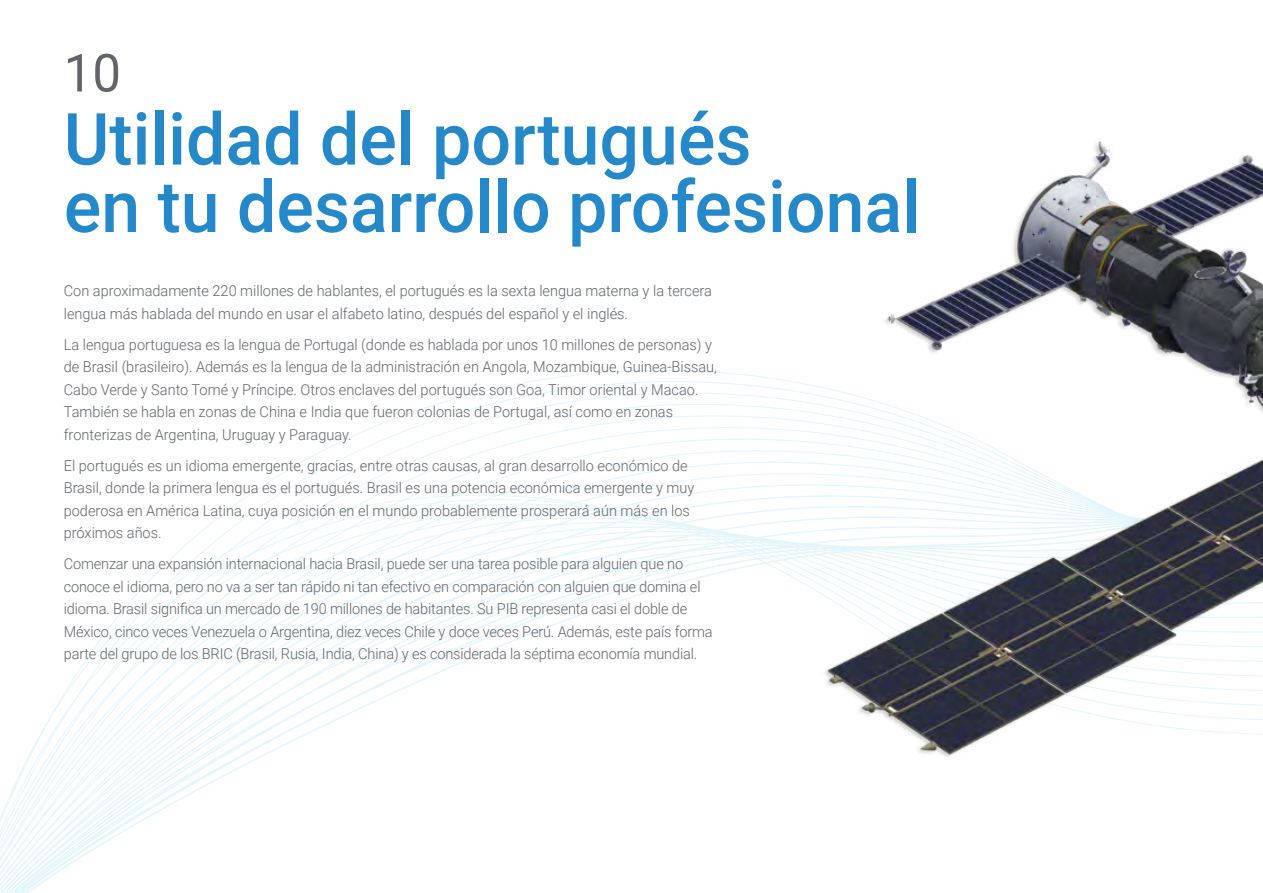
<style>
.page{position:relative;width:1263px;height:893px;background:#fff}
.page>*{position:absolute;margin:0;border:0;box-sizing:border-box;transform-origin:0 0}
.t1{font:500 72px/67.5px "Roboto";color:#2488c9}
.t2{font:52.5px "Roboto";color:#61646a}
.t3{font:300 15px/22.5px "Roboto";color:#61646a}
</style>
<div class="page">
<svg style="left:0;top:370px;width:809px;height:523px"></svg>
<img style="left:809px;top:141px;width:454px;height:616px">
<h2 class="t2" style="left:64px;top:36px;width:59px">10</h2>
<h1 class="t1" style="left:64px;top:103px;width:858px">Utilidad del portugués<br>en tu desarrollo profesional</h1>
<p class="t3" style="left:64px;top:279px;width:650px">Con aproximadamente 220 millones de hablantes, el portugués es la sexta lengua materna y la tercera lengua más hablada del mundo en usar el alfabeto latino, después del español y el inglés.</p>
<p class="t3" style="left:64px;top:333px;width:655px">La lengua portuguesa es la lengua de Portugal (donde es hablada por unos 10 millones de personas) y de Brasil (brasileiro). Además es la lengua de la administración en Angola, Mozambique, Guinea-Bissau, Cabo Verde y Santo Tomé y Príncipe. Otros enclaves del portugués son Goa, Timor oriental y Macao.<br>También se habla en zonas de China e India que fueron colonias de Portugal, así como en zonas fronterizas de Argentina, Uruguay y Paraguay.</p>
<p class="t3" style="left:64px;top:454px;width:632px">El portugués es un idioma emergente, gracias, entre otras causas, al gran desarrollo económico de Brasil, donde la primera lengua es el portugués. Brasil es una potencia económica emergente y muy poderosa en América Latina, cuya posición en el mundo probablemente prosperará aún más en los próximos años.</p>
<p class="t3" style="left:64px;top:552px;width:650px">Comenzar una expansión internacional hacia Brasil, puede ser una tarea posible para alguien que no conoce el idioma, pero no va a ser tan rápido ni tan efectivo en comparación con alguien que domina el idioma. Brasil significa un mercado de 190 millones de habitantes. Su PIB representa casi el doble de México, cinco veces Venezuela o Argentina, diez veces Chile y doce veces Perú. Además, este país forma parte del grupo de los BRIC (Brasil, Rusia, India, China) y es considerada la séptima economía mundial.</p>
</div>
